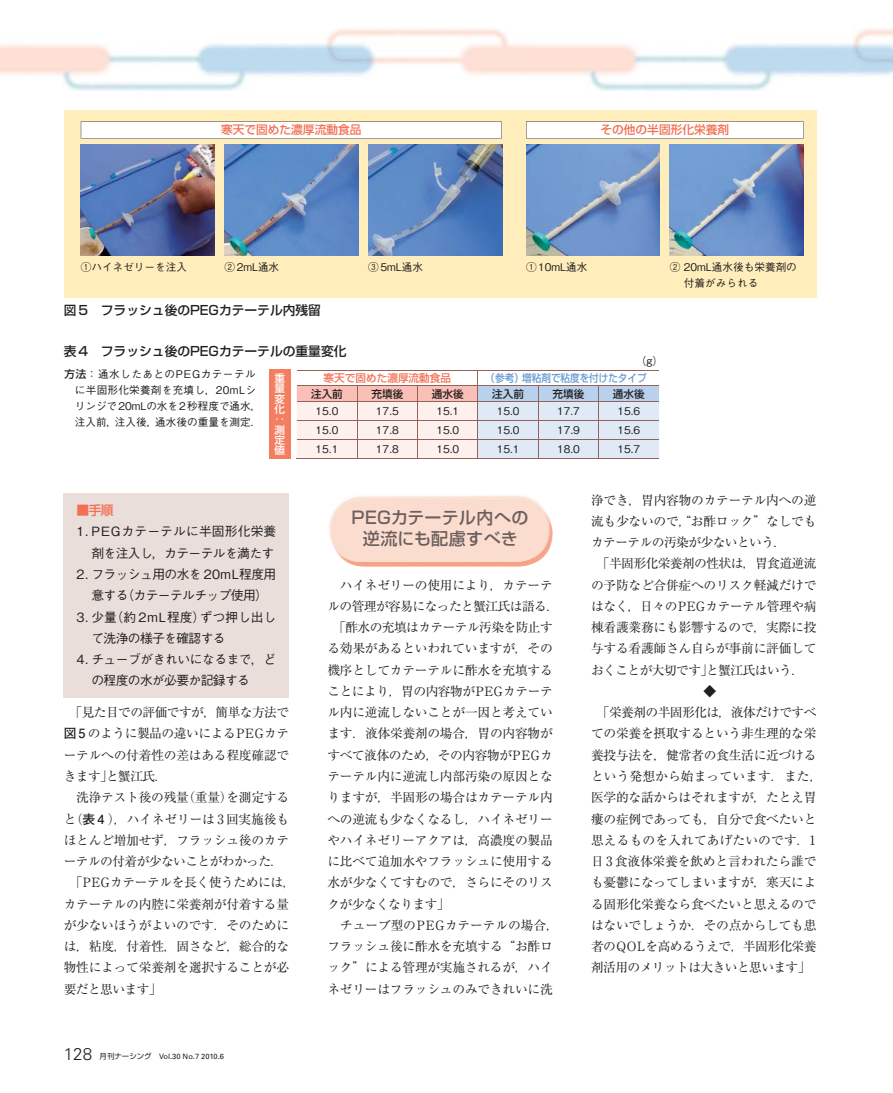
<style>
.page{position:relative;width:893px;height:1093px;background:#fff}
.page>*{position:absolute;margin:0;border:0;box-sizing:border-box;transform-origin:0 0}
.t1{font:16.95px/21.3px "Shin Go Pro Medium 90 pv RKSJ H";letter-spacing:.02em;color:#6c5f5d;text-align:center}
.t2{font:300 16.95px "Univers";color:#231f20}
.t3{font:12.75px "Ryumin Pro Regular 90 pv RKSJ H";letter-spacing:-.02em;color:#231f20}
.t4{font:12.75px "Ryumin Pro Regular 90 pv RKSJ H";letter-spacing:-.045em;color:#231f20}
.t5{font:12.75px/21.3px "Gothic BBB Pro Medium 90 pv RKSJ H";letter-spacing:-.045em;color:#231f20;text-align:center}
.t6{font:12.75px "Shin Go Pro Medium 90 pv RKSJ H";color:#231f20}
.t7{font:12.75px/21.3px "Gothic BBB Pro Medium 90 pv RKSJ H";letter-spacing:.015em;color:#231f20;text-align:right}
.t8{font:12.75px/21.3px "Gothic BBB Pro Medium 90 pv RKSJ H";letter-spacing:-.02em;color:#231f20}
.t9{font:12.75px "Ryumin Pro Regular 90 pv RKSJ H";letter-spacing:.005em;color:#231f20}
.t10{font:12.75px "Ryumin Pro Regular 90 pv RKSJ H";letter-spacing:.01em;color:#231f20}
.t11{font:12.75px "Shin Go Pro Medium 90 pv RKSJ H";color:#f37052}
.t12{font:11.7px "Shin Go Pro Medium 90 pv RKSJ H";color:#f37052}
.t13{font:10.65px/15.9px "Gothic BBB Pro Medium 90 pv RKSJ H";color:#231f20}
.t14{font:10.65px/15.9px "Gothic BBB Pro Medium 90 pv RKSJ H";letter-spacing:.02em;color:#231f20}
.t15{font:10.65px "Shin Go Pro Medium 90 pv RKSJ H";color:#231f20}
.t16{font:10.65px "Shin Go Pro Medium 90 pv RKSJ H";color:#669ad2;scale:.9 1}
.t17{font:10.65px "Shin Go Pro Medium 90 pv RKSJ H";color:#f37052}
.t18{font:10.35px/10.4px "Shin Go Pro Medium 90 pv RKSJ H";color:#fff}
.t19{font:7.5px "Univers";color:#231f20}
.s1{font-family:"Shin Go Pro Medium 90 pv RKSJ H"}
.s2{font-family:"Futo Go B101 Pro Bold 90 pv RKSJ H"}
.s3{font-family:"Shin Go Pro Regular 90 pv RKSJ H"}
</style>
<div class="page">
<img style="left:0;top:28px;width:893px;height:63px">
<img style="left:346px;top:520px;width:207px;height:47px">
<img style="left:329px;top:495px;width:203px;height:45px">
<div style="left:331px;top:499px;width:219px;height:63px;background:#fbddcf"></div>
<div style="left:64px;top:493px;width:225px;height:204px;background:#e9deda"></div>
<hr style="left:297px;top:369px;width:241px;height:1px;background:#93635a">
<hr style="left:538px;top:369px;width:121px;height:1px;background:#93635a">
<svg style="left:297px;top:370px;width:362px;height:88px"></svg>
<hr style="left:297px;top:458px;width:362px;height:1px;background:#93635a">
<div style="left:269px;top:369px;width:22px;height:90px;background:#f47e60"></div>
<div style="left:64px;top:111px;width:752px;height:187px;background:#ffeebc"></div>
<div style="left:526px;top:122px;width:278px;height:17px;background:#fff"></div>
<img style="left:526px;top:145px;width:134px;height:110px">
<img style="left:670px;top:145px;width:134px;height:110px">
<div style="left:81px;top:122px;width:421px;height:17px;background:#fff"></div>
<img style="left:81px;top:145px;width:134px;height:110px">
<img style="left:225px;top:145px;width:133px;height:110px">
<img style="left:368px;top:145px;width:134px;height:110px">
<p class="t12" style="left:221px;top:126px;width:142px">寒天で固めた濃厚流動食品</p>
<p class="t13" style="left:81px;top:260px;width:108px">①ハイネゼリーを注入</p>
<p class="t13" style="left:225px;top:260px;width:56px">②2mL通水</p>
<p class="t13" style="left:368px;top:260px;width:56px">③5mL通水</p>
<p class="t6" style="left:64px;top:306px;width:259px">図5　フラッシュ後のPEGカテーテル内残留</p>
<p class="t12" style="left:600px;top:126px;width:130px">その他の半固形化栄養剤</p>
<p class="t13" style="left:526px;top:260px;width:63px">① 10mL通水</p>
<p class="t13" style="left:684px;top:260px;width:115px;text-indent:-14px">② 20mL通水後も栄養剤の付着がみられる</p>
<p class="t6" style="left:64px;top:346px;width:284px">表4　フラッシュ後のPEGカテーテルの重量変化</p>
<p class="t14" style="left:75px;top:367px;width:188px;text-indent:-10px"><span class="s1">方法</span>：通水したあとのPEGカテーテルに半固形化栄養剤を充填し，20mLシリンジで20mLの水を2秒程度で通水，注入前，注入後，通水後の重量を測定．</p>
<p class="t17" style="left:324px;top:374px;width:129px">寒天で固めた濃厚流動食品</p>
<p class="t16" style="left:486px;top:374px;width:180px">（参考）増粘剤で粘度を付けたタイプ</p>
<p class="t13" style="left:636px;top:354px;width:29px">（g）</p>
<p class="t18" style="left:275px;top:374px;width:12px">重量変化：測定値</p>
<p class="t15" style="left:311px;top:390px;width:33px">注入前</p>
<p class="t15" style="left:371px;top:390px;width:33px">充填後</p>
<p class="t15" style="left:432px;top:390px;width:33px">通水後</p>
<p class="t15" style="left:492px;top:390px;width:33px">注入前</p>
<p class="t15" style="left:553px;top:390px;width:33px">充填後</p>
<p class="t15" style="left:613px;top:390px;width:33px">通水後</p>
<p class="t13" style="left:316px;top:404px;width:24px">15.0</p>
<p class="t13" style="left:376px;top:404px;width:24px">17.5</p>
<p class="t13" style="left:436px;top:404px;width:24px">15.1</p>
<p class="t13" style="left:497px;top:404px;width:24px">15.0</p>
<p class="t13" style="left:557px;top:404px;width:24px">17.7</p>
<p class="t13" style="left:617px;top:404px;width:24px">15.6</p>
<p class="t13" style="left:316px;top:424px;width:24px">15.0</p>
<p class="t13" style="left:376px;top:424px;width:24px">17.8</p>
<p class="t13" style="left:436px;top:424px;width:24px">15.0</p>
<p class="t13" style="left:497px;top:424px;width:24px">15.0</p>
<p class="t13" style="left:557px;top:424px;width:24px">17.9</p>
<p class="t13" style="left:617px;top:424px;width:24px">15.6</p>
<p class="t13" style="left:316px;top:443px;width:24px">15.1</p>
<p class="t13" style="left:376px;top:443px;width:24px">17.8</p>
<p class="t13" style="left:436px;top:443px;width:24px">15.0</p>
<p class="t13" style="left:497px;top:443px;width:24px">15.1</p>
<p class="t13" style="left:557px;top:443px;width:24px">18.0</p>
<p class="t13" style="left:617px;top:443px;width:24px">15.7</p>
<p class="t11" style="left:77px;top:505px;width:39px">■手順</p>
<p class="t7" style="left:77px;top:523px;width:201px">1. PEGカテーテルに半固形化栄養剤を注入し，カテーテルを満たす</p>
<p class="t5" style="left:77px;top:565px;width:201px">2. フラッシュ用の水を 20mL程度用意する（カテーテルチップ使用）</p>
<p class="t8" style="left:91px;top:608px;width:187px;text-indent:-15px">3. 少量（約 2mL程度）ずつ押し出して洗浄の様子を確認する</p>
<p class="t5" style="left:91px;top:650px;width:187px;text-align:left;text-indent:-15px">4. チューブがきれいになるまで，どの程度の水が必要か記録する</p>
<p class="t4" style="left:70px;top:707px;width:221px">「見た目での評価ですが，簡単な方法で</p>
<p class="t3" style="left:64px;top:729px;width:227px"><span class="s2">図 5</span> のように製品の違いによるPEGカテ</p>
<p class="t3" style="left:64px;top:750px;width:227px">ーテルへの付着性の差はある程度確認で</p>
<p class="t3" style="left:64px;top:771px;width:105px">きます」と蟹江氏．</p>
<p class="t3" style="left:64px;top:793px;width:227px">　洗浄テスト後の残量（重量）を測定する</p>
<p class="t3" style="left:64px;top:814px;width:227px">と（<span class="s2">表4</span> ），ハイネゼリーは 3 回実施後も</p>
<p class="t3" style="left:64px;top:835px;width:227px">ほとんど増加せず，フラッシュ後のカテ</p>
<p class="t4" style="left:64px;top:856px;width:221px">ーテルの付着が少ないことがわかった．</p>
<p class="t3" style="left:70px;top:878px;width:227px">「PEGカテーテルを長く使うためには，</p>
<p class="t3" style="left:64px;top:899px;width:227px">カテーテルの内腔に栄養剤が付着する量</p>
<p class="t3" style="left:64px;top:920px;width:227px">が少ないほうがよいのです．そのために</p>
<p class="t3" style="left:64px;top:941px;width:227px">は，粘度，付着性，固さなど，総合的な</p>
<p class="t3" style="left:64px;top:963px;width:227px">物性によって栄養剤を選択することが必</p>
<p class="t4" style="left:64px;top:984px;width:99px">要だと思います」</p>
<h1 class="t2" style="left:64px;top:1047px;width:30px">128</h1>
<p class="t19" style="left:100px;top:1053px;width:126px"><span class="s3">月刊ナーシング</span> Vol.30 No.7 2010.6</p>
<h1 class="t1" style="left:352px;top:509px;width:179px">PEGカテーテル内への逆流にも配慮すべき</h1>
<p class="t3" style="left:327px;top:580px;width:227px">　ハイネゼリーの使用により，カテーテ</p>
<p class="t4" style="left:327px;top:601px;width:233px">ルの管理が容易になったと蟹江氏は語る．</p>
<p class="t4" style="left:333px;top:622px;width:221px">「酢水の充填はカテーテル汚染を防止す</p>
<p class="t3" style="left:327px;top:644px;width:227px">る効果があるといわれていますが，その</p>
<p class="t3" style="left:327px;top:665px;width:227px">機序としてカテーテルに酢水を充填する</p>
<p class="t3" style="left:327px;top:686px;width:227px">ことにより，胃の内容物がPEGカテーテ</p>
<p class="t3" style="left:327px;top:707px;width:227px">ル内に逆流しないことが一因と考えてい</p>
<p class="t3" style="left:327px;top:729px;width:227px">ます．液体栄養剤の場合，胃の内容物が</p>
<p class="t3" style="left:327px;top:750px;width:227px">すべて液体のため，その内容物がPEGカ</p>
<p class="t3" style="left:327px;top:771px;width:227px">テーテル内に逆流し内部汚染の原因とな</p>
<p class="t3" style="left:327px;top:793px;width:227px">りますが，半固形の場合はカテーテル内</p>
<p class="t3" style="left:327px;top:814px;width:227px">への逆流も少なくなるし，ハイネゼリー</p>
<p class="t3" style="left:327px;top:835px;width:227px">やハイネゼリーアクアは，高濃度の製品</p>
<p class="t3" style="left:327px;top:856px;width:227px">に比べて追加水やフラッシュに使用する</p>
<p class="t3" style="left:327px;top:878px;width:227px">水が少なくてすむので，さらにそのリス</p>
<p class="t4" style="left:327px;top:899px;width:124px">クが少なくなります」</p>
<p class="t3" style="left:327px;top:920px;width:233px">　チューブ型のPEGカテーテルの場合，</p>
<p class="t3" style="left:327px;top:941px;width:227px">フラッシュ後に酢水を充填する“お酢ロ</p>
<p class="t3" style="left:327px;top:963px;width:227px">ック”による管理が実施されるが，ハイ</p>
<p class="t3" style="left:327px;top:984px;width:227px">ネゼリーはフラッシュのみできれいに洗</p>
<p class="t3" style="left:591px;top:495px;width:227px">浄でき，胃内容物のカテーテル内への逆</p>
<p class="t3" style="left:591px;top:516px;width:227px">流も少ないので，“お酢ロック”なしでも</p>
<p class="t4" style="left:591px;top:537px;width:197px">カテーテルの汚染が少ないという．</p>
<p class="t4" style="left:597px;top:559px;width:221px">「半固形化栄養剤の性状は，胃食道逆流</p>
<p class="t3" style="left:591px;top:580px;width:227px">の予防など合併症へのリスク軽減だけで</p>
<p class="t3" style="left:591px;top:601px;width:227px">はなく，日々のPEGカテーテル管理や病</p>
<p class="t3" style="left:591px;top:622px;width:227px">棟看護業務にも影響するので，実際に投</p>
<p class="t3" style="left:591px;top:644px;width:227px">与する看護師さん自らが事前に評価して</p>
<p class="t4" style="left:591px;top:665px;width:215px">おくことが大切です」と蟹江氏はいう．</p>
<p class="t3" style="left:691px;top:686px;width:26px">　◆</p>
<p class="t4" style="left:597px;top:707px;width:221px">「栄養剤の半固形化は，液体だけですべ</p>
<p class="t3" style="left:591px;top:729px;width:227px">ての栄養を摂取するという非生理的な栄</p>
<p class="t3" style="left:591px;top:750px;width:227px">養投与法を，健常者の食生活に近づける</p>
<p class="t9" style="left:591px;top:771px;width:233px">という発想から始まっています．また，</p>
<p class="t3" style="left:591px;top:792px;width:227px">医学的な話からはそれますが，たとえ胃</p>
<p class="t3" style="left:591px;top:814px;width:227px">瘻の症例であっても，自分で食べたいと</p>
<p class="t10" style="left:591px;top:835px;width:226px">思えるものを入れてあげたいのです．1</p>
<p class="t3" style="left:591px;top:856px;width:227px">日 3 食液体栄養を飲めと言われたら誰で</p>
<p class="t3" style="left:591px;top:878px;width:227px">も憂鬱になってしまいますが，寒天によ</p>
<p class="t3" style="left:591px;top:899px;width:227px">る固形化栄養なら食べたいと思えるので</p>
<p class="t3" style="left:591px;top:920px;width:227px">はないでしょうか．その点からしても患</p>
<p class="t4" style="left:591px;top:941px;width:227px">者のQOLを高めるうえで，半固形化栄養</p>
<p class="t4" style="left:591px;top:963px;width:221px">剤活用のメリットは大きいと思います」</p>
</div>
